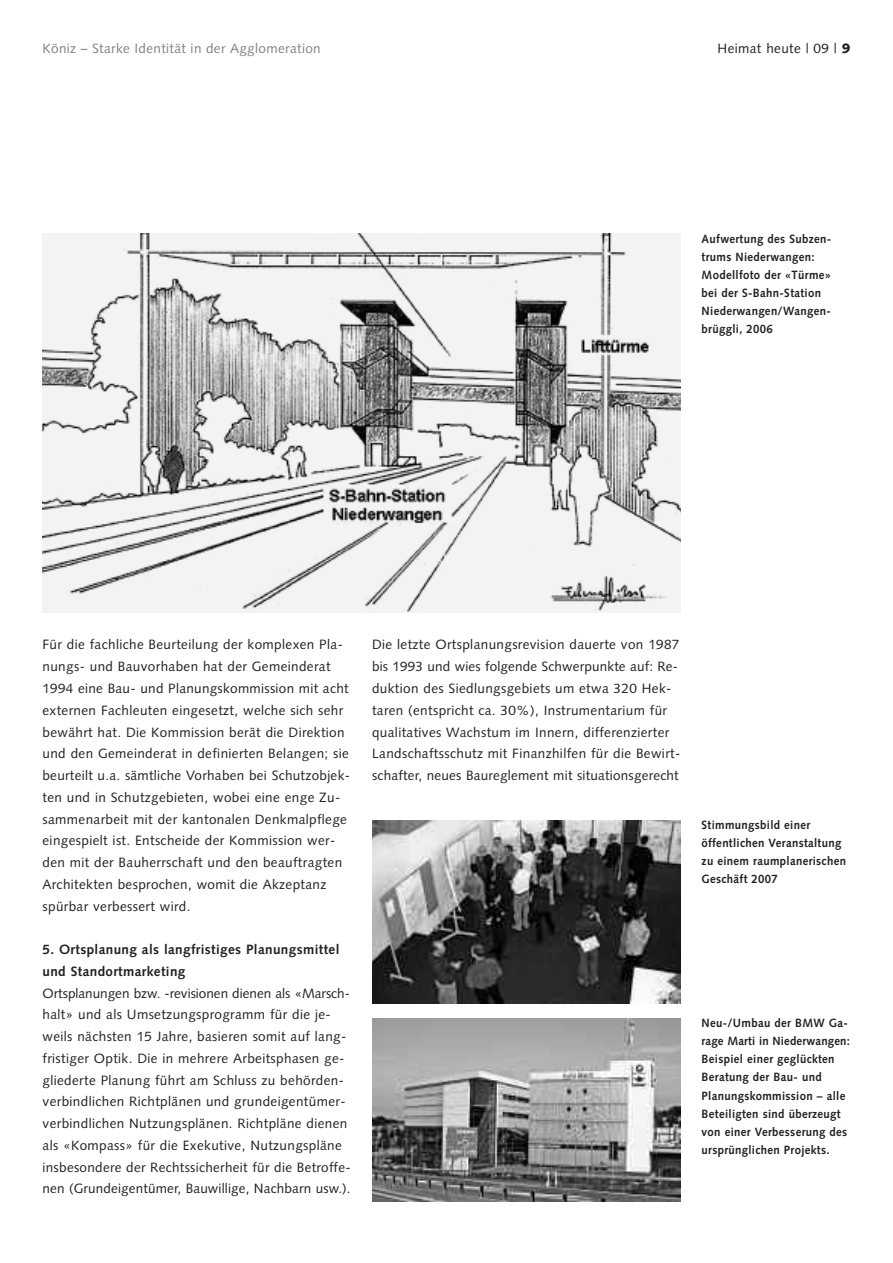
<style>
.page{position:relative;width:893px;height:1263px;background:#fff}
.page>*{position:absolute;margin:0;border:0;box-sizing:border-box;transform-origin:0 0}
.t1{font:13.5px/21.8px "Syntax";letter-spacing:.03em;color:#231f20}
.t2{font:700 13.5px/21.8px "Syntax";letter-spacing:.03em;color:#231f20}
.t3{font:13.5px "Syntax";letter-spacing:.03em;color:#808285}
.t4{font:700 12px/18px "Syntax";letter-spacing:.03em;color:#231f20;scale:.95 1}
.s1{font-weight:900}
</style>
<div class="page">
<img style="left:372px;top:821px;width:308px;height:182px">
<img style="left:372px;top:1018px;width:308px;height:183px">
<img style="left:43px;top:234px;width:638px;height:378px">
<p class="t3" style="left:43px;top:43px;width:280px">Köniz – Starke Identität in der Agglomeration</p>
<p class="t1" style="left:718px;top:38px;width:134px">Heimat heute | 09 | <span class="s1">9</span></p>
<p class="t4" style="left:702px;top:231px;width:138px">Aufwertung des Subzen&shy;trums Niederwangen:<br>Modellfoto der «Türme» bei der S-Bahn-Station<br>Niederwangen/Wangen&shy;brüggli, 2006</p>
<p class="t1" style="left:43px;top:635px;width:309px">Für die fachliche Beurteilung der komplexen Pla&shy;nungs- und Bauvorhaben hat der Gemeinderat 1994 eine Bau- und Planungskommission mit acht externen Fachleuten eingesetzt, welche sich sehr bewährt hat. Die Kommission berät die Direktion und den Gemeinderat in definierten Belangen; sie beurteilt u.a. sämtliche Vorhaben bei Schutzobjek&shy;ten und in Schutzgebieten, wobei eine enge Zu&shy;sammenarbeit mit der kantonalen Denkmalpflege eingespielt ist. Entscheide der Kommission wer&shy;den mit der Bauherrschaft und den beauftragten Architekten besprochen, womit die Akzeptanz spürbar verbessert wird.</p>
<p class="t2" style="left:43px;top:940px;width:298px">5. Ortsplanung als langfristiges Planungsmittel und Standortmarketing</p>
<p class="t1" style="left:43px;top:983px;width:310px">Ortsplanungen bzw. -revisionen dienen als «Marsch&shy;halt» und als Umsetzungsprogramm für die je&shy;weils nächsten 15 Jahre, basieren somit auf lang&shy;fristiger Optik. Die in mehrere Arbeitsphasen ge&shy;gliederte Planung führt am Schluss zu behörden&shy;verbindlichen Richtplänen und grundeigentümer&shy;verbindlichen Nutzungsplänen. Richtpläne dienen als «Kompass» für die Exekutive, Nutzungspläne insbesondere der Rechtssicherheit für die Betroffe&shy;nen (Grundeigentümer, Bauwillige, Nachbarn usw.).</p>
<p class="t1" style="left:372px;top:635px;width:310px">Die letzte Ortsplanungsrevision dauerte von 1987 bis 1993 und wies folgende Schwerpunkte auf: Re&shy;duktion des Siedlungsgebiets um etwa 320 Hek&shy;taren (entspricht ca. 30%), Instrumentarium für qualitatives Wachstum im Innern, differenzierter Landschaftsschutz mit Finanzhilfen für die Bewirt&shy;schafter, neues Baureglement mit situationsgerecht</p>
<p class="t4" style="left:702px;top:817px;width:153px">Stimmungsbild einer öffentlichen Veranstaltung zu einem raumplanerischen<br>Geschäft 2007</p>
<p class="t4" style="left:702px;top:1015px;width:157px">Neu-/Umbau der BMW Ga&shy;rage Marti in Niederwangen:<br>Beispiel einer geglückten<br>Beratung der Bau- und<br>Planungskommission – alle<br>Beteiligten sind überzeugt von einer Verbesserung des ursprünglichen Projekts.</p>
</div>
